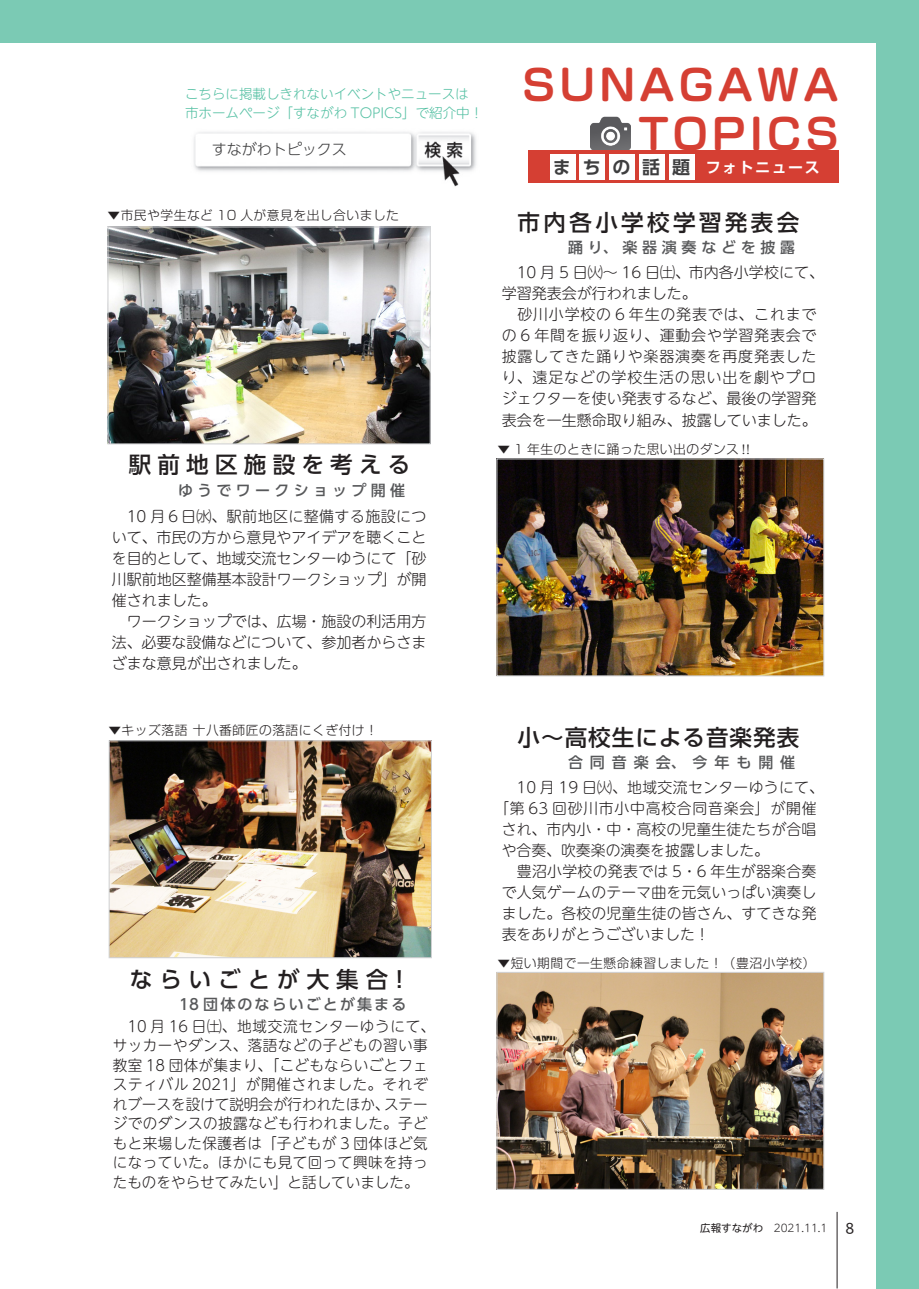
<style>
.page{position:relative;width:919px;height:1289px;background:#fff}
.page>*{position:absolute;margin:0;border:0;box-sizing:border-box;transform-origin:0 0}
.t1{font:700 42px/49.5px "Soft Go Std De";letter-spacing:.1em;color:#d53f33;text-align:right}
.t2{font:500 22.5px "UD Shin Go Pro";letter-spacing:.045em;color:#231f20}
.t3{font:500 22.5px "UD Shin Go Pro";letter-spacing:.15em;color:#231f20}
.t4{font:500 22.5px "UD Shin Go Pro";letter-spacing:.31em;color:#231f20}
.t5{font:500 22.5px "UD Shin Go Pro";letter-spacing:.28em;color:#231f20}
.t6{font:300 15px/21px "UD Shin M Go Pro";letter-spacing:.01em;color:#231f20}
.t7{font:300 15px/19.5px "UD Shin M Go Pro";letter-spacing:.035em;color:#231f20}
.t8{font:300 15px/21px "UD Shin M Go Pro";letter-spacing:.05em;color:#231f20}
.t9{font:500 15px "UD Shin Go Pro";letter-spacing:.14em;color:#57585a}
.t10{font:700 15px "UD Shin Go Pro De";letter-spacing:.1em;color:#fff}
.t11{font:500 15px "UD Shin Go Pro";letter-spacing:.285em;color:#57585a}
.t12{font:500 15px "UD Shin Go Pro";letter-spacing:.315em;color:#57585a}
.t13{font:500 15px "UD Shin Go Pro";letter-spacing:.46em;color:#57585a}
.t14{font:300 15px "UD Shin Go Pro";color:#3e3e3f}
.t15{font:300 13.5px/19.5px "UD Shin M Go Pro";color:#54c0a3}
.t16{font:300 12.75px "Soft Go Std";letter-spacing:.04em;color:#231f20}
.t17{font:300 10.5px "UD Shin M Go Pro";color:#231f20}
.s1{font-size:18px;color:#3e3e3f}
.s2{font-family:"Koz Min Pr 6 N";font-weight:400}
.s3{font-weight:400}
.s4{font-family:"P Shuei M Go Std N L";font-weight:400;font-size:15px}
</style>
<div class="page">
<img style="left:590px;top:116px;width:40px;height:34px">
<div style="left:528px;top:150px;width:311px;height:33px;background:#d53f33"></div>
<div style="left:549px;top:154px;width:26px;height:26px;background:#fff"></div>
<div style="left:579px;top:154px;width:26px;height:26px;background:#fff"></div>
<div style="left:609px;top:154px;width:25px;height:26px;background:#fff"></div>
<div style="left:639px;top:154px;width:25px;height:26px;background:#fff"></div>
<div style="left:668px;top:154px;width:26px;height:26px;background:#fff"></div>
<div style="left:0;top:0;width:918px;height:43px;background:#7bcab4"></div>
<div style="left:876px;top:0;width:42px;height:1288px;background:#7bcab4"></div>
<img style="left:194px;top:132px;width:282px;height:55px">
<hr style="left:836px;top:1211px;width:1px;height:77px;background:#231f20">
<img style="left:111px;top:742px;width:319px;height:214px">
<div style="left:109px;top:740px;width:323px;height:218px;border:1px solid #d1d2d4"></div>
<img style="left:109px;top:228px;width:320px;height:214px">
<div style="left:107px;top:226px;width:324px;height:218px;border:1px solid #d1d2d4"></div>
<img style="left:498px;top:460px;width:324px;height:214px">
<div style="left:496px;top:458px;width:328px;height:218px;border:1px solid #d1d2d4"></div>
<img style="left:498px;top:973px;width:324px;height:214px">
<div style="left:496px;top:971px;width:328px;height:218px;border:1px solid #d1d2d4"></div>
<p class="t15" style="left:185px;top:83px;width:299px">こちらに掲載しきれないイベントやニュースは市ホームページ「すながわ TOPICS」で紹介中！</p>
<p class="t14" style="left:212px;top:137px;width:136px">すながわトピックス</p>
<p class="t16" style="left:107px;top:206px;width:293px">▼市民や学生など 10 人が意見を出し合いました</p>
<h2 class="t5" style="left:129px;top:446px;width:283px">駅前地区施設を考える</h2>
<p class="t11" style="left:178px;top:478px;width:229px">ゆうでワークショップ開催</p>
<p class="t6" style="left:112px;top:504px;width:316px">　10 月６日㈬、駅前地区に整備する施設について、市民の方から意見やアイデアを聴くことを目的として、地域交流センターゆうにて「砂川駅前地区整備基本設計ワークショップ」が開催されました。<br>　ワークショップでは、広場・施設の利活用方法、必要な設備などについて、参加者からさまざまな意見が出されました。</p>
<h1 class="t1" style="left:522px;top:57px;width:317px">SUNAGAWA<br>TOPICS</h1>
<p class="t10" style="left:553px;top:155px;width:268px"><span class="s1">ま ち の 話 題</span> フォトニュース</p>
<h2 class="t3" style="left:517px;top:204px;width:283px">市内各小学校学習発表会</h2>
<p class="t12" style="left:568px;top:235px;width:229px">踊り、楽器演奏などを披露</p>
<p class="t8" style="left:501px;top:261px;width:324px">　10 月 5 日㈫～ 16 日㈯、市内各小学校にて、学習発表会が行われました。<br>　砂川小学校の 6 年生の発表では、これまでの 6 年間を振り返り、運動会や学習発表会で披露してきた踊りや楽器演奏を再度発表したり、遠足などの学校生活の思い出を劇やプロジェクターを使い発表するなど、最後の学習発表会を一生懸命取り組み、披露していました。</p>
<p class="t16" style="left:497px;top:440px;width:256px">▼ 1 年生のときに踊った思い出のダンス<span class="s2">‼</span></p>
<p class="t16" style="left:108px;top:721px;width:271px">▼キッズ落語 十八番師匠の落語にくぎ付け！</p>
<h2 class="t4" style="left:130px;top:961px;width:282px">ならいごとが大集合！</h2>
<p class="t9" style="left:179px;top:992px;width:229px">18 団体のならいごとが集まる</p>
<p class="t7" style="left:113px;top:1015px;width:323px">　10 月 16 日㈯、地域交流センターゆうにて、サッカーやダンス、落語などの子どもの習い事教室 18 団体が集まり、「こどもならいごとフェスティバル 2021」が開催されました。それぞれブースを設けて説明会が行われたほか、ステージでのダンスの披露なども行われました。子どもと来場した保護者は「子どもが 3 団体ほど気になっていた。ほかにも見て回って興味を持ったものをやらせてみたい」と話していました。</p>
<h2 class="t2" style="left:517px;top:718px;width:283px">小～高校生による音楽発表</h2>
<p class="t13" style="left:568px;top:750px;width:229px">合同音楽会、今年も開催</p>
<p class="t6" style="left:501px;top:776px;width:324px">　10 月 19 日㈫、地域交流センターゆうにて、</p>
<p class="t8" style="left:494px;top:797px;width:324px">「第 63 回砂川市小中高校合同音楽会」が開催</p>
<p class="t6" style="left:501px;top:818px;width:316px">され、市内小・中・高校の児童生徒たちが合唱</p>
<p class="t6" style="left:501px;top:839px;width:269px">や合奏、吹奏楽の演奏を披露しました。</p>
<p class="t6" style="left:501px;top:860px;width:316px">　豊沼小学校の発表では 5・6 年生が器楽合奏</p>
<p class="t6" style="left:501px;top:881px;width:316px">で人気ゲームのテーマ曲を元気いっぱい演奏し</p>
<p class="t6" style="left:501px;top:902px;width:316px">ました。各校の児童生徒の皆さん、すてきな発</p>
<p class="t6" style="left:501px;top:923px;width:209px">表をありがとうございました！</p>
<p class="t16" style="left:497px;top:953px;width:319px">▼短い期間で一生懸命練習しました！（豊沼小学校）</p>
<p class="t17" style="left:700px;top:1219px;width:156px"><span class="s3">広報すながわ</span>　2021.11.1 <span class="s4">8</span></p>
</div>
